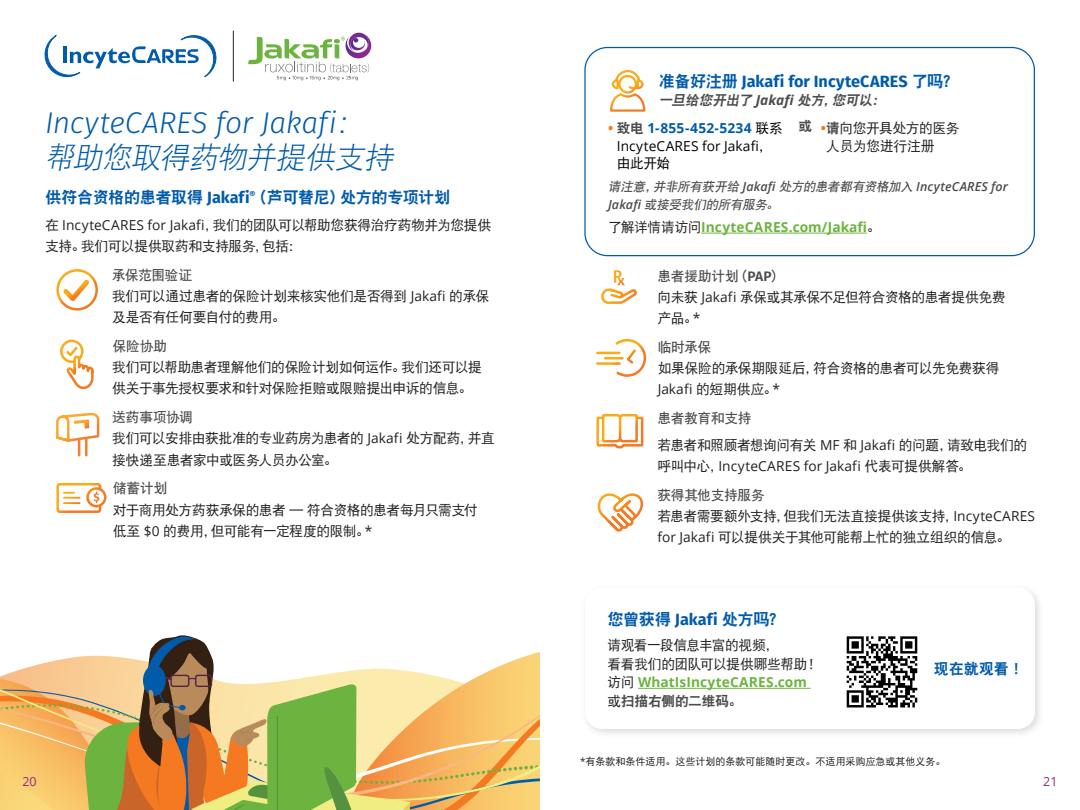
<style>
.page{position:relative;width:1080px;height:810px;background:#fff}
.page>*{position:absolute;margin:0;border:0;box-sizing:border-box;transform-origin:0 0}
.t1{font:italic 300 30px "Fira Sans";letter-spacing:-.01em;color:#015bab}
.t2{font:italic 30px "DFP Hei W3";color:#015bab}
.t3{font:16.25px "DFP Hei W9";letter-spacing:-.03em;color:#015bab}
.t4{font:700 16.25px "Fira Sans";color:#015bab}
.t5{font:15px "DFP Hei W9";color:#015bab}
.t6{font:13.75px/21.2px "DFP Hei W5";letter-spacing:-.03em;color:#231f20}
.t7{font:700 13.75px "Open Sans";letter-spacing:.005em;color:#6cb43f}
.t8{font:13.75px "DFP Hei W7";letter-spacing:-.02em;color:#4b4c4d}
.t9{font:13.75px "Open Sans";letter-spacing:.005em;color:#231f20}
.t10{font:13.75px/17.5px "Open Sans";letter-spacing:.005em;color:#000;text-align:center}
.t11{font:italic 13.75px "DFP Hei W9";color:#4b4c4d}
.t12{font:13.75px "DFP Hei W9";letter-spacing:-.015em;color:#4b4c4d}
.t13{font:13.75px "DFP Hei W5";color:#000}
.t14{font:italic 12.5px/17.5px "DFP Hei W7";color:#4b4c4d}
.t15{font:12.5px "Open Sans";color:#90268f}
.t16{font:10px "DFP Hei W5";color:#231f20}
.s1{font-family:"DFP Hei W3";font-weight:400}
.s2{font-family:"Fira Sans";font-weight:700}
.s3{font-family:"Open Sans"}
.s4{font-family:"DFP Hei W9";font-weight:400}
.s5{font-family:"Open Sans";font-weight:700}
.s6{font-weight:700;color:#f47921}
.s7{font-family:"DFP Hei W9";color:#4b4c4d}
.s8{font-weight:700;color:#015bab}
.s9{font-family:"DFP Hei W5"}
.s10{font-family:"Open Sans";font-weight:700;color:#f47921}
.s11{font-family:"Open Sans";font-weight:600}
.s12{font-family:"DFP Hei W5";font-weight:400;color:#231f20}
.s13{font-family:"Fira Sans";font-weight:600}
.s14{font-family:"DFP Hei W5";color:#231f20}
</style>
<div class="page">
<svg style="left:0;top:635px;width:540px;height:175px"></svg>
<svg style="left:601px;top:270px;width:36px;height:34px"></svg>
<svg style="left:596px;top:338px;width:50px;height:39px"></svg>
<svg style="left:596px;top:414px;width:48px;height:35px"></svg>
<svg style="left:597px;top:493px;width:47px;height:39px"></svg>
<div style="left:56px;top:269px;width:42px;height:42px;border:3px solid #fff;border-radius:50%"></div>
<svg style="left:59px;top:275px;width:35px;height:31px"></svg>
<svg style="left:56px;top:483px;width:51px;height:30px"></svg>
<svg style="left:60px;top:339px;width:34px;height:51px"></svg>
<svg style="left:56px;top:412px;width:44px;height:45px"></svg>
<svg style="left:45px;top:35px;width:172px;height:43px"></svg>
<hr style="left:233px;top:31px;width:1px;height:51px;background:#231f20">
<svg style="left:248px;top:33px;width:123px;height:47px"></svg>
<div style="left:581px;top:583px;width:464px;height:155px;background:#231f20;opacity:.15"></div>
<div style="left:585px;top:588px;width:450px;height:141px;background:#fff;border-radius:17px"></div>
<hr style="left:638px;top:688px;width:173px;height:1px;background:#6cb43f">
<img style="left:846px;top:636px;width:72px;height:72px">
<hr style="left:701px;top:233px;width:166px;height:1px;background:#6cb43f">
<div style="left:584px;top:47px;width:451px;height:209px;border:1px solid #015bab;border-radius:22px"></div>
<svg style="left:610px;top:70px;width:36px;height:42px"></svg>
<h1 class="t1" style="left:45px;top:101px;width:326px">IncyteCARES for Jakafi<span class="s1">：</span></h1>
<h1 class="t2" style="left:45px;top:141px;width:355px">帮助您取得药物并提供支持</h1>
<p class="t3" style="left:45px;top:189px;width:407px">供符合资格的患者取得 <span class="s2">Jakafi</span><sup>®</sup>（芦可替尼）处方的专项计划</p>
<p class="t6" style="left:45px;top:214px;width:448px">在 <span class="s3">IncyteCARES for Jakafi</span>，我们的团队可以帮助您获得治疗药物并为您提供支持。我们可以提供取药和支持服务，包括：</p>
<p class="t8" style="left:112px;top:267px;width:82px">承保范围验证</p>
<p class="t6" style="left:112px;top:285px;width:379px">我们可以通过患者的保险计划来核实他们是否得到 <span class="s3">Jakafi</span> 的承保及是否有任何要自付的费用。</p>
<p class="t8" style="left:112px;top:339px;width:56px">保险协助</p>
<p class="t6" style="left:112px;top:356px;width:371px">我们可以帮助患者理解他们的保险计划如何运作。我们还可以提供关于事先授权要求和针对保险拒赔或限赔提出申诉的信息。</p>
<p class="t8" style="left:112px;top:410px;width:82px">送药事项协调</p>
<p class="t6" style="left:112px;top:428px;width:384px">我们可以安排由获批准的专业药房为患者的 <span class="s3">Jakafi</span> 处方配药，并直接快递至患者家中或医务人员办公室。</p>
<p class="t8" style="left:113px;top:481px;width:56px">储蓄计划</p>
<p class="t6" style="left:113px;top:499px;width:366px">对于商用处方药获承保的患者 — 符合资格的患者每月只需支付低至 <span class="s3">$0</span> 的费用，但可能有一定程度的限制。<span class="s3">*</span></p>
<p class="t4" style="left:659px;top:68px;width:302px"><span class="s4">准备好注册</span> Jakafi for IncyteCARES <span class="s4">了吗？</span></p>
<p class="t11" style="left:659px;top:92px;width:231px">一旦给您开出了 <span class="s5">J a k afi</span> 处方，您可以：</p>
<p class="t10" style="left:608px;top:119px;width:176px"><span class="s6">•</span> <span class="s7">致电</span> <span class="s8">1-855-452-5234</span> <span class="s9">联系<br></span>IncyteCARES for Jakafi<span class="s9">，</span></p>
<p class="t13" style="left:617px;top:156px;width:55px">由此开始</p>
<p class="t12" style="left:799px;top:119px;width:15px">或</p>
<p class="t6" style="left:826px;top:119px;width:135px;line-height:17.5px;text-indent:-5px"><span class="s10">•</span><span class="s7">请</span>向您开具处方的医务人员为您进行注册</p>
<p class="t14" style="left:608px;top:178px;width:401px">请注意，并非所有获开给 <span class="s11">J a k afi</span> 处方的患者都有资格加入 <span class="s11">I n cy t e CA R E S fo r<br>J a k afi</span> 或接受我们的所有服务。</p>
<p class="t7" style="left:608px;top:217px;width:274px"><span class="s12">了解详情请访问</span>IncyteCARES.com/Jakafi<span class="s12">。</span></p>
<p class="t8" style="left:658px;top:268px;width:128px">患者援助计划（<span class="s13">PAP</span>）</p>
<p class="t6" style="left:658px;top:286px;width:350px">向未获 <span class="s3">Jakafi</span> 承保或其承保不足但符合资格的患者提供免费产品。<span class="s3">*</span></p>
<p class="t8" style="left:658px;top:339px;width:55px">临时承保</p>
<p class="t6" style="left:658px;top:357px;width:343px">如果保险的承保期限延后，符合资格的患者可以先免费获得</p>
<p class="t9" style="left:658px;top:380px;width:124px">Jakafi <span class="s9">的短期供应。</span>*</p>
<p class="t8" style="left:658px;top:411px;width:96px">患者教育和支持</p>
<p class="t6" style="left:658px;top:434px;width:371px">若患者和照顾者想询问有关 <span class="s3">MF</span> 和 <span class="s3">Jakafi</span> 的问题，请致电我们的</p>
<p class="t9" style="left:658px;top:457px;width:316px"><span class="s9">呼叫中心，</span>IncyteCARES for Jakafi <span class="s9">代表可提供解答。</span></p>
<p class="t8" style="left:657px;top:488px;width:109px">获得其他支持服务</p>
<p class="t6" style="left:657px;top:505px;width:379px">若患者需要额外支持，但我们无法直接提供该支持，<span class="s3">IncyteCARES for Jakafi</span> 可以提供关于其他可能帮上忙的独立组织的信息。</p>
<p class="t3" style="left:608px;top:611px;width:179px">您曾获得 <span class="s2">Jakafi</span> 处方吗？</p>
<p class="t6" style="left:608px;top:635px;width:212px;line-height:18.8px">请观看一段信息丰富的视频，<br>看看我们的团队可以提供哪些帮助！</p>
<p class="t7" style="left:608px;top:673px;width:201px"><span class="s12">访问</span> WhatIsIncyteCARES.com</p>
<p class="t12" style="left:608px;top:694px;width:136px"><span class="s14">或</span>扫描右侧的二维码<span class="s14">。</span></p>
<p class="t5" style="left:934px;top:661px;width:91px">现在就观看！</p>
<p class="t16" style="left:580px;top:756px;width:367px"><span class="s3">*</span>有条款和条件适用。这些计划的条款可能随时更改。不适用采购应急或其他义务。</p>
<p class="t15" style="left:22px;top:773px;width:16px">20</p>
<p class="t15" style="left:1043px;top:773px;width:16px">21</p>
</div>
